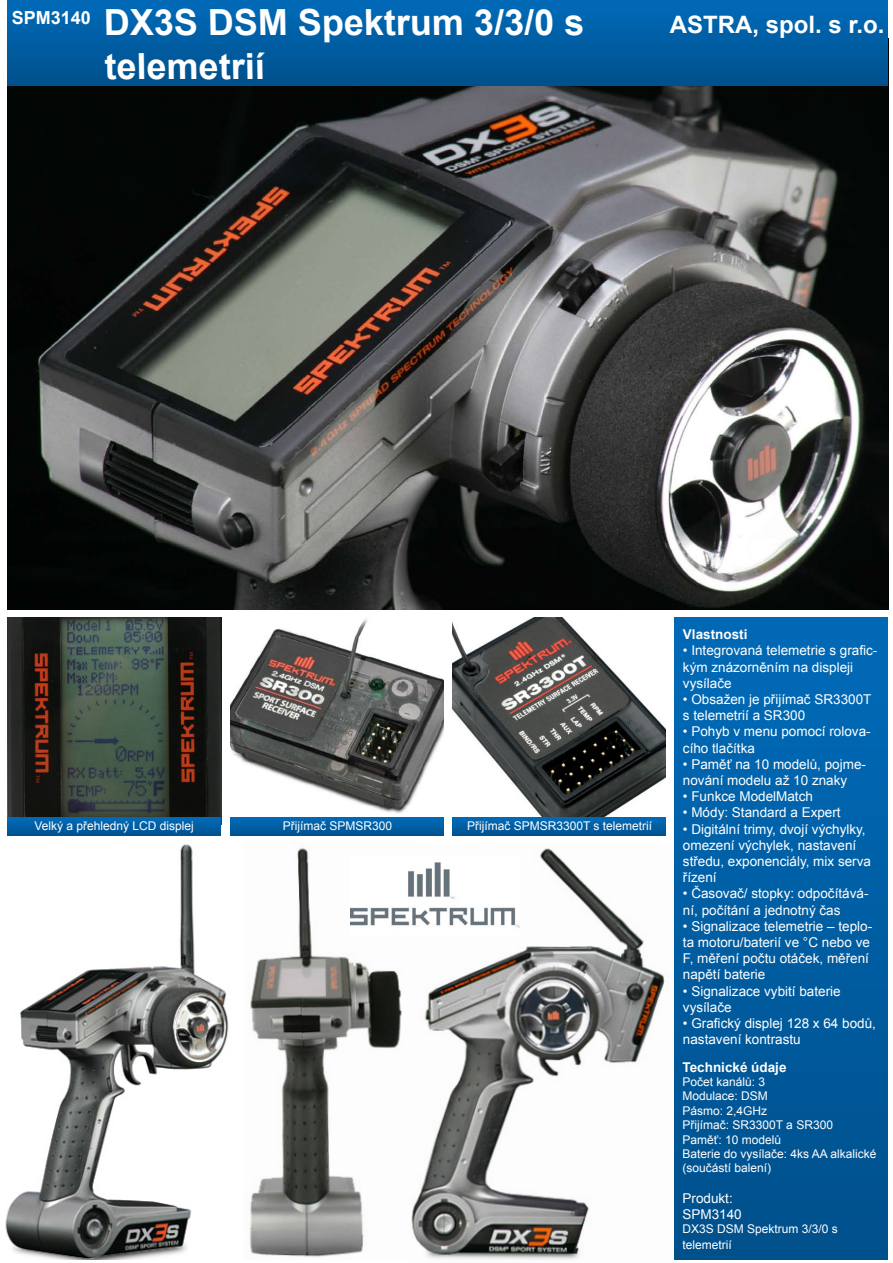
<style>
.page{position:relative;width:893px;height:1263px;background:#fff}
.page>*{position:absolute;margin:0;border:0;box-sizing:border-box;transform-origin:0 0}
.t1{font:700 36px/43.2px "Arial";color:#fff}
.t2{font:700 24px "Arial";color:#fff}
.t3{font:13.5px/16.2px "Arial";color:#fff}
.t4{font:700 13.5px "Arial";color:#fff}
.t5{font:12px/14.4px "Arial";color:#fff}
</style>
<div class="page">
<img style="left:8px;top:86px;width:880px;height:523px">
<div style="left:8px;top:0;width:880px;height:86px;background:linear-gradient(to bottom,#006ab8,#00508c)"></div>
<div style="left:675px;top:617px;width:213px;height:643px;background:linear-gradient(to bottom,#006ab8,#00508b)"></div>
<img style="left:8px;top:617px;width:213px;height:200px">
<img style="left:230px;top:618px;width:214px;height:195px">
<img style="left:452px;top:617px;width:214px;height:200px">
<svg style="left:8px;top:817px;width:213px;height:19px;background:#005ea3"></svg>
<svg style="left:230px;top:817px;width:214px;height:19px;background:#005ea3"></svg>
<svg style="left:452px;top:817px;width:214px;height:19px;background:#005ea3"></svg>
<img style="left:5px;top:844px;width:224px;height:416px">
<img style="left:249px;top:847px;width:153px;height:410px">
<img style="left:411px;top:848px;width:254px;height:412px">
<img style="left:350px;top:856px;width:169px;height:81px">
<h1 class="t1" style="left:105px;top:2px;width:482px;text-indent:-93px"><sup>SPM3140</sup> DX3S DSM Spektrum 3/3/0 s telemetrií</h1>
<h2 class="t2" style="left:670px;top:8px;width:216px">ASTRA, spol. s r.o.</h2>
<p class="t5" style="left:34px;top:818px;width:161px">Velký a přehledný LCD displej</p>
<p class="t5" style="left:283px;top:818px;width:111px">Přijímač SPMSR300</p>
<p class="t5" style="left:467px;top:818px;width:187px">Přijímač SPMSR3300T s telemetrií</p>
<p class="t4" style="left:683px;top:625px;width:66px">Vlastnosti</p>
<p class="t3" style="left:683px;top:643px;width:196px">• Integrovaná telemetrie s grafic&shy;kým znázorněním na displeji vysílače</p>
<p class="t3" style="left:683px;top:691px;width:190px">• Obsažen je přijímač SR3300T s telemetrií a SR300</p>
<p class="t3" style="left:683px;top:724px;width:189px">• Pohyb v menu pomocí rolova&shy;cího tlačítka</p>
<p class="t3" style="left:683px;top:756px;width:185px">• Paměť na 10 modelů, pojme&shy;nování modelu až 10 znaky</p>
<p class="t3" style="left:683px;top:788px;width:132px">• Funkce ModelMatch</p>
<p class="t3" style="left:683px;top:805px;width:159px">• Módy: Standard a Expert</p>
<p class="t3" style="left:683px;top:821px;width:190px">• Digitální trimy, dvojí výchylky, omezení výchylek, nastavení středu, exponenciály, mix serva řízení</p>
<p class="t3" style="left:683px;top:886px;width:187px">• Časovač/ stopky: odpočítává&shy;ní, počítání a jednotný čas</p>
<p class="t3" style="left:683px;top:918px;width:191px">• Signalizace telemetrie – teplo&shy;ta motoru/baterií ve °C nebo ve<br>F, měření počtu otáček, měření napětí baterie</p>
<p class="t3" style="left:683px;top:983px;width:159px">• Signalizace vybití baterie vysílače</p>
<p class="t3" style="left:683px;top:1015px;width:195px">• Grafický displej 128 x 64 bodů, nastavení kontrastu</p>
<p class="t4" style="left:682px;top:1057px;width:106px">Technické údaje</p>
<p class="t5" style="left:682px;top:1075px;width:196px">Počet kanálů: 3<br>Modulace: DSM<br>Pásmo: 2,4GHz<br>Přijímač: SR3300T a SR300<br>Paměť: 10 modelů<br>Baterie do vysílače: 4ks AA alkalické (součástí balení)</p>
<p class="t3" style="left:682px;top:1190px;width:61px">Produkt:<br>SPM3140</p>
<p class="t5" style="left:682px;top:1221px;width:157px;line-height:16.2px">DX3S DSM Spektrum 3/3/0 s telemetrií</p>
</div>
